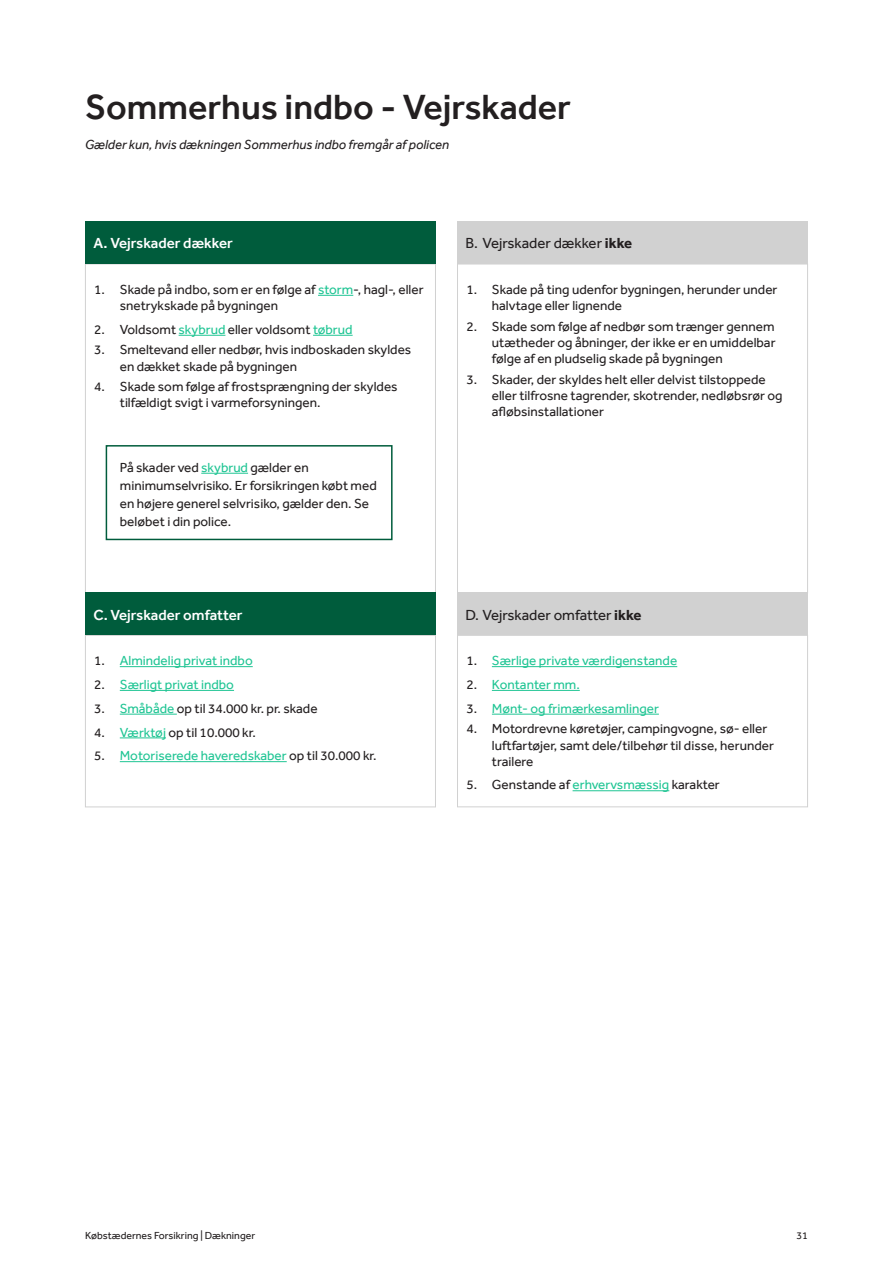
<style>
.page{position:relative;width:893px;height:1263px;background:#fff}
.page>*{position:absolute;margin:0;border:0;box-sizing:border-box;transform-origin:0 0}
.H3_Afsnitsoverskrift{font:500 36px "Effra";color:#231f20}
.Overskrift_Skema{font:15px "Effra";color:#231f20}
.Overskrift_Skema_HVID{font:500 15px "Effra";color:#fff}
.Brødtekst_Skema{font:13.5px/16.2px "Effra";color:#231f20}
.t1{font:13.5px "Effra";color:#20c594}
.Disclaimer{font:italic 13.5px "Effra";color:#231f20}
.Sidetal{font:10.5px "Effra";color:#231f20}
.s1{color:#20c594}
.s2{color:#231f20}
.s3{font-weight:700}
</style>
<div class="page">
<hr style="left:318px;top:295px;width:35px;height:1px;background:#20c594">
<hr style="left:179px;top:335px;width:46px;height:1px;background:#20c594">
<hr style="left:313px;top:335px;width:40px;height:1px;background:#20c594">
<div style="left:85px;top:264px;width:351px;height:329px;border:1px solid #d1d1d1"></div>
<hr style="left:120px;top:666px;width:133px;height:1px;background:#20c594">
<hr style="left:120px;top:690px;width:114px;height:1px;background:#20c594">
<hr style="left:120px;top:714px;width:57px;height:1px;background:#20c594">
<hr style="left:120px;top:737px;width:46px;height:1px;background:#20c594">
<hr style="left:120px;top:761px;width:167px;height:1px;background:#20c594">
<div style="left:85px;top:635px;width:351px;height:172px;border:1px solid #d1d1d1"></div>
<div style="left:457px;top:264px;width:351px;height:329px;border:1px solid #d1d1d1"></div>
<hr style="left:492px;top:666px;width:185px;height:1px;background:#20c594">
<hr style="left:492px;top:690px;width:88px;height:1px;background:#20c594">
<hr style="left:492px;top:714px;width:167px;height:1px;background:#20c594">
<hr style="left:573px;top:790px;width:96px;height:1px;background:#20c594">
<div style="left:457px;top:635px;width:351px;height:172px;border:1px solid #d1d1d1"></div>
<div style="left:85px;top:221px;width:351px;height:43px;background:#005c3c"></div>
<div style="left:85px;top:592px;width:351px;height:43px;background:#005c3c"></div>
<div style="left:457px;top:221px;width:351px;height:43px;background:#d1d1d1"></div>
<div style="left:457px;top:592px;width:351px;height:43px;background:#d1d1d1"></div>
<hr style="left:201px;top:473px;width:47px;height:1px;background:#20c594">
<div style="left:106px;top:445px;width:287px;height:95px;border:2px solid #005c3c"></div>
<p class="H3_Afsnitsoverskrift" style="left:85px;top:85px;width:487px">Sommerhus indbo - Vejrskader</p>
<p class="Disclaimer" style="left:85px;top:137px;width:366px">Gælder kun, hvis dækningen Sommerhus indbo fremgår af policen</p>
<p class="Overskrift_Skema_HVID" style="left:94px;top:234px;width:141px">A. Vejrskader dækker</p>
<p class="Brødtekst_Skema" style="left:120px;top:281px;width:305px;text-indent:-26px">1. Skade på indbo, som er en følge af <span class="s1">storm</span>-, hagl-, eller snetrykskade på bygningen</p>
<p class="Brødtekst_Skema" style="left:94px;top:321px;width:260px">2. Voldsomt <span class="s1">skybrud</span> eller voldsomt <span class="s1">tøbrud</span></p>
<p class="Brødtekst_Skema" style="left:120px;top:342px;width:293px;text-indent:-26px">3. Smeltevand eller nedbør, hvis indboskaden skyldes en dækket skade på bygningen</p>
<p class="Brødtekst_Skema" style="left:120px;top:378px;width:279px;text-indent:-26px">4. Skade som følge af frostsprængning der skyldes tilfældigt svigt i varmeforsyningen.</p>
<p class="Brødtekst_Skema" style="left:120px;top:458px;width:258px;line-height:18px">På skader ved <span class="s1">skybrud</span> gælder en minimumselvrisiko. Er forsikringen købt med en højere generel selvrisiko, gælder den. Se beløbet i din police.</p>
<p class="Overskrift_Skema_HVID" style="left:94px;top:606px;width:151px">C. Vejrskader omfatter</p>
<p class="t1" style="left:94px;top:653px;width:160px"><span class="s2">1.</span> Almindelig privat indbo</p>
<p class="t1" style="left:94px;top:676px;width:141px"><span class="s2">2.</span> Særligt privat indbo</p>
<p class="Brødtekst_Skema" style="left:94px;top:700px;width:225px">3. <span class="s1">Småbåde</span> op til 34.000 kr. pr. skade</p>
<p class="Brødtekst_Skema" style="left:94px;top:724px;width:163px">4. <span class="s1">Værktøj</span> op til 10.000 kr.</p>
<p class="t1" style="left:94px;top:748px;width:284px"><span class="s2">5.</span> Motoriserede haveredskaber <span class="s2">op til 30.000 kr.</span></p>
<p class="Overskrift_Skema" style="left:466px;top:234px;width:168px">B. Vejrskader dækker <span class="s3">ikke</span></p>
<p class="Brødtekst_Skema" style="left:492px;top:281px;width:287px;text-indent:-26px">1. Skade på ting udenfor bygningen, herunder under halvtage eller lignende</p>
<p class="Brødtekst_Skema" style="left:492px;top:318px;width:285px;text-align:justify;text-indent:-26px">2. Skade som følge af nedbør som trænger gennem utætheder og åbninger, der ikke er en umiddelbar følge af en pludselig skade på bygningen</p>
<p class="Brødtekst_Skema" style="left:492px;top:371px;width:292px;text-indent:-26px">3. Skader, der skyldes helt eller delvist tilstoppede eller tilfrosne tagrender, skotrender, nedløbsrør og afløbsinstallationer</p>
<p class="Overskrift_Skema" style="left:466px;top:606px;width:178px">D. Vejrskader omfatter <span class="s3">ikke</span></p>
<p class="t1" style="left:466px;top:653px;width:212px"><span class="s2">1.</span> Særlige private værdigenstande</p>
<p class="t1" style="left:466px;top:676px;width:115px"><span class="s2">2.</span> Kontanter mm.</p>
<p class="t1" style="left:466px;top:700px;width:194px"><span class="s2">3.</span> Mønt- og frimærkesamlinger</p>
<p class="Brødtekst_Skema" style="left:492px;top:720px;width:284px;text-indent:-26px">4. Motordrevne køretøjer, campingvogne, sø- eller luftfartøjer, samt dele/tilbehør til disse, herunder trailere</p>
<p class="Brødtekst_Skema" style="left:466px;top:777px;width:255px">5. Genstande af <span class="s1">erhvervsmæssig</span> karakter</p>
<p class="Sidetal" style="left:85px;top:1229px;width:172px">Købstædernes Forsikring | Dækninger</p>
<p class="Sidetal" style="left:796px;top:1229px;width:13px">31</p>
</div>
